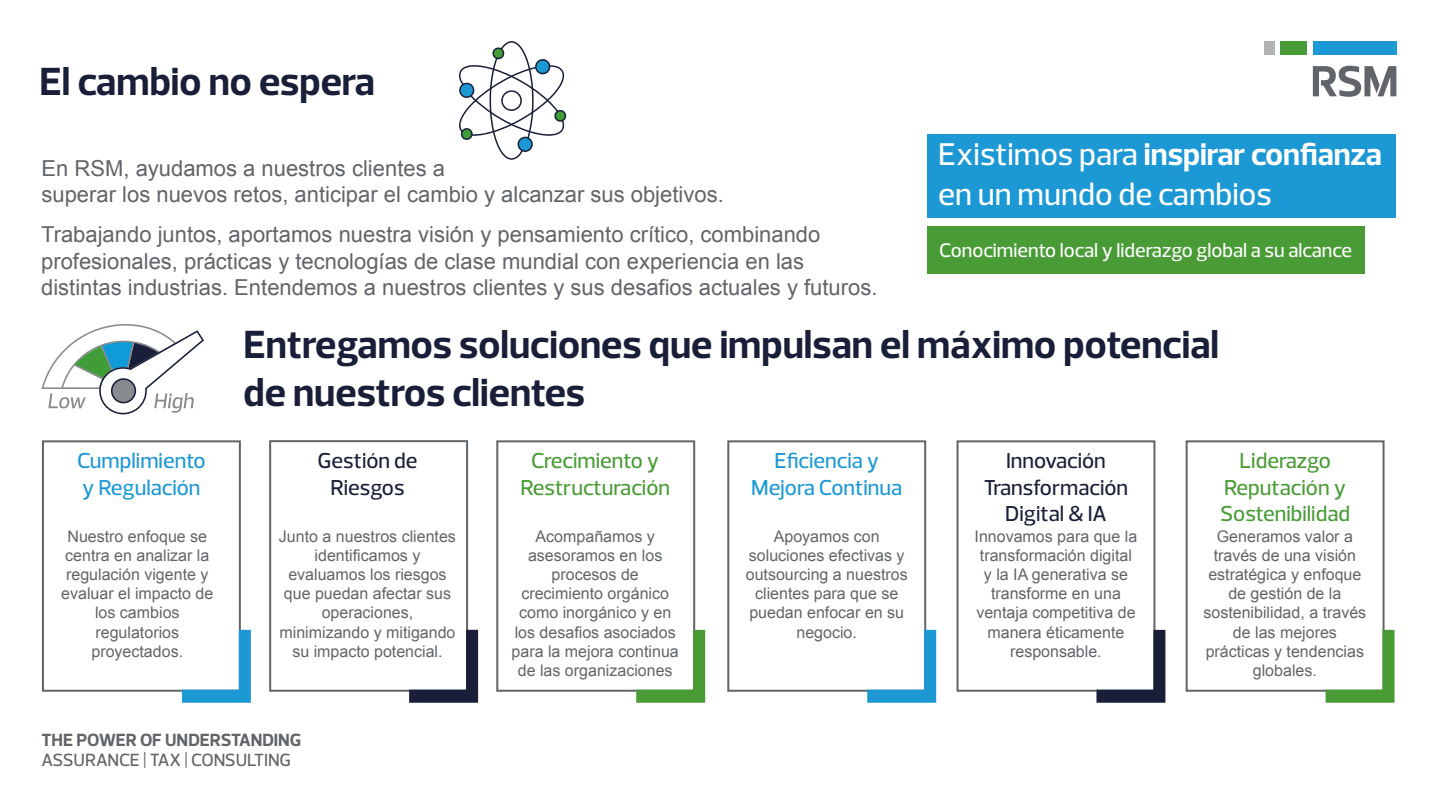
<style>
.page{position:relative;width:1440px;height:810px;background:#fff}
.page>*{position:absolute;margin:0;border:0;box-sizing:border-box;transform-origin:0 0}
.t1{font:700 40px/48px "Prelo";color:#191e39}
.t2{font:500 32px/40px "Prelo";color:#fff}
.t3{font:22px/26.4px "Arial";color:#616569}
.t4{font:500 22px/26.4px "Prelo";color:#499c35;text-align:center}
.t5{font:500 22px/26.4px "Prelo";color:#191e39;text-align:center}
.t6{font:500 22px/26.4px "Prelo";color:#1c98d5}
.t7{font:500 20px "Prelo";color:#fff}
.t8{font:500 18px "Prelo";letter-spacing:-.01em;color:#616569}
.t9{font:700 18px "Prelo";letter-spacing:-.01em;color:#616569}
.t10{font:16px/19.2px "Arial";color:#616569;text-align:center}
.s1{font-weight:700}
</style>
<div class="page">
<div style="left:927px;top:134px;width:469px;height:49px;background:#1c98d5"></div>
<div style="left:927px;top:175px;width:469px;height:43px;background:#1c98d5"></div>
<div style="left:927px;top:227px;width:438px;height:47px;background:#499c35"></div>
<div style="left:1313px;top:41px;width:83px;height:14px;background:#1c98d5"></div>
<div style="left:1264px;top:41px;width:10px;height:14px;background:#b1b3b5"></div>
<div style="left:1280px;top:41px;width:27px;height:14px;background:#499c35"></div>
<svg style="left:1313px;top:66px;width:83px;height:31px"></svg>
<svg style="left:41px;top:324px;width:163px;height:91px"></svg>
<svg style="left:459px;top:41px;width:108px;height:119px"></svg>
<div style="left:42px;top:440px;width:199px;height:252px;border:2px solid #616569"></div>
<svg style="left:182px;top:630px;width:69px;height:73px"></svg>
<div style="left:269px;top:440px;width:199px;height:252px;border:2px solid #616569"></div>
<svg style="left:409px;top:630px;width:69px;height:73px"></svg>
<div style="left:496px;top:440px;width:199px;height:252px;border:2px solid #616569"></div>
<svg style="left:636px;top:630px;width:69px;height:73px"></svg>
<div style="left:727px;top:440px;width:199px;height:252px;border:2px solid #616569"></div>
<svg style="left:867px;top:630px;width:69px;height:73px"></svg>
<div style="left:957px;top:440px;width:198px;height:252px;border:2px solid #616569"></div>
<svg style="left:1096px;top:630px;width:69px;height:73px"></svg>
<div style="left:1186px;top:440px;width:199px;height:252px;border:2px solid #616569"></div>
<svg style="left:1326px;top:630px;width:69px;height:73px"></svg>
<h1 class="t1" style="left:40px;top:58px;width:337px">El cambio no espera</h1>
<h3 class="t3" style="left:42px;top:155px;width:684px">En RSM, ayudamos a nuestros clientes a<br>superar los nuevos retos, anticipar el cambio y alcanzar sus objetivos.</h3>
<p class="t3" style="left:41px;top:222px;width:838px">Trabajando juntos, aportamos nuestra visión y pensamiento crítico, combinando profesionales, prácticas y tecnologías de clase mundial con experiencia en las distintas industrias. Entendemos a nuestros clientes y sus desafios actuales y futuros.</p>
<h2 class="t2" style="left:938px;top:134px;width:445px">Existimos para <span class="s1">inspirar confianza </span>en un mundo de cambios</h2>
<p class="t7" style="left:939px;top:238px;width:414px">Conocimiento local y liderazgo global a su alcance</p>
<h1 class="t1" style="left:244px;top:320px;width:977px">Entregamos soluciones que impulsan el máximo potencial de nuestros clientes</h1>
<h3 class="t6" style="left:751px;top:448px;width:153px;text-align:center">Eficiencia y<br>Mejora Continua</h3>
<p class="t10" style="left:746px;top:527px;width:163px">Apoyamos con soluciones efectivas y outsourcing a nuestros clientes para que se puedan enfocar en su negocio.</p>
<h3 class="t5" style="left:318px;top:448px;width:101px">Gestión de<br>Riesgos</h3>
<p class="t10" style="left:279px;top:527px;width:178px">Junto a nuestros clientes identificamos y evaluamos los riesgos que puedan afectar sus operaciones, minimizando y mitigando su impacto potencial.</p>
<h3 class="t6" style="left:77px;top:448px;width:130px">Cumplimiento y Regulación</h3>
<h3 class="t4" style="left:1220px;top:448px;width:132px">Liderazgo<br>Reputación y<br>Sostenibilidad</h3>
<p class="t10" style="left:61px;top:527px;width:154px">Nuestro enfoque se centra en analizar la regulación vigente y evaluar el impacto de los cambios regulatorios proyectados.</p>
<p class="t10" style="left:1204px;top:527px;width:164px">Generamos valor a través de una visión estratégica y enfoque de gestión de la sostenibilidad, a través de las mejores prácticas y tendencias globales.</p>
<h3 class="t4" style="left:520px;top:448px;width:151px">Crecimiento y<br>Restructuración</h3>
<p class="t10" style="left:512px;top:527px;width:169px">Acompañamos y asesoramos en los procesos de crecimiento orgánico como inorgánico y en los desafios asociados para la mejora continua de las organizaciones</p>
<h3 class="t5" style="left:984px;top:448px;width:146px">Innovación<br>Transformación<br>Digital &amp; IA</h3>
<p class="t10" style="left:975px;top:527px;width:164px">Innovamos para que la transformación digital y la IA generativa se transforme en una ventaja competitiva de manera éticamente responsable.</p>
<p class="t9" style="left:42px;top:729px;width:261px">THE POWER OF UNDERSTANDING</p>
<p class="t8" style="left:42px;top:749px;width:251px">ASSURANCE | TAX | CONSULTING</p>
</div>
